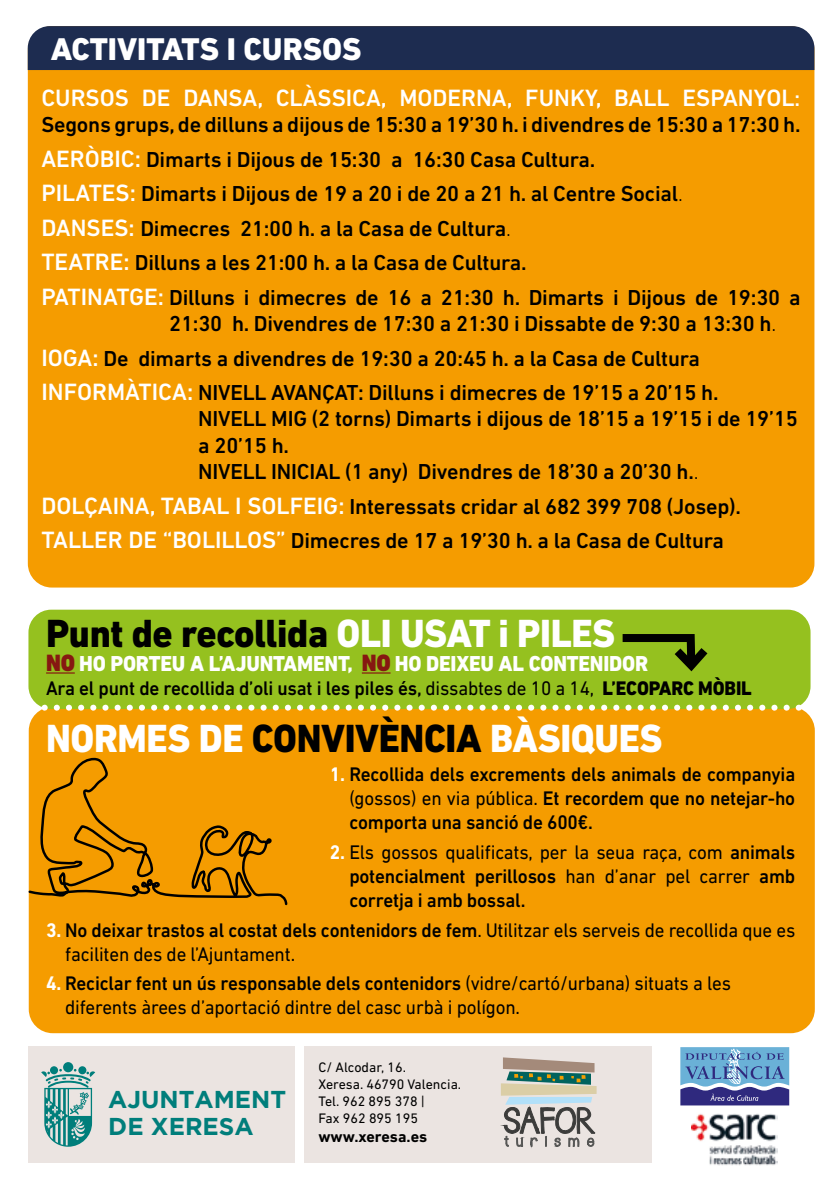
<style>
.page{position:relative;width:840px;height:1191px;background:#fff}
.page>*{position:absolute;margin:0;border:0;box-sizing:border-box;transform-origin:0 0}
.t1{font:800 40px "DIN Next LT Pro";letter-spacing:-.01em;color:#000;scale:.95 1}
.t2{font:800 40px "DIN Next LT Pro";letter-spacing:-.01em;color:#fff;scale:.95 1}
.t3{font:800 32px "DIN Next LT Pro";color:#fff}
.t4{font:700 24.4px/27.6px "Gotham";color:#007e7b}
.t5{font:500 24px "DIN Next LT Pro";color:#fff}
.t6{font:500 22px/34.4px "DIN Next LT Pro";letter-spacing:-.01em;color:#000}
.t7{font:800 22px "DIN Next LT Pro";letter-spacing:-.01em;color:#fff;scale:.95 1}
.t8{font:20px/24px "DIN Next LT Pro";letter-spacing:-.01em;color:#000;scale:.95 1}
.t9{font:500 20px/24px "DIN Next LT Pro";letter-spacing:-.01em;color:#000;text-align:justify;scale:.95 1}
.t10{font:700 16px "DIN Next LT Pro";color:#000}
.t11{font:14px/16.8px "DIN Next LT Pro";color:#000}
.s1{font-size:22px}
.s2{font-size:24px;color:#fff}
.s3{font-weight:300}
.s4{color:#fff}
.s5{font-weight:900;font-size:24px;color:#861811}
.s6{font-weight:400}
.s7{font-weight:800}
.s8{color:#000}
.s9{font-weight:700;color:#fff}
.s10{font-weight:500}
</style>
<div class="page">
<div style="left:28px;top:1046px;width:267px;height:116px;background:#ebe4e1"></div>
<div style="left:303px;top:1046px;width:511px;height:116px;background:#ebe4e1"></div>
<div style="left:63px;top:1062px;width:10px;height:10px;background:#007e7b;border-radius:50%"></div>
<div style="left:78px;top:1066px;width:8px;height:8px;background:#007e7b;border-radius:50%"></div>
<svg style="left:50px;top:1066px;width:8px;height:8px"></svg>
<svg style="left:41px;top:1069px;width:54px;height:77px"></svg>
<svg style="left:500px;top:1057px;width:97px;height:91px"></svg>
<div style="left:652px;top:1036px;width:170px;height:132px;background:#fff"></div>
<svg style="left:680px;top:1047px;width:110px;height:59px"></svg>
<svg style="left:680px;top:1047px;width:108px;height:58px;background:#6589bb"></svg>
<img style="left:691px;top:1113px;width:86px;height:53px">
<div style="left:28px;top:26px;width:786px;height:561px;background:#f59c00;border-radius:24px"></div>
<div style="left:28px;top:26px;width:786px;height:44px;background:#1d2c50"></div>
<div style="left:29px;top:707px;width:785px;height:326px;background:#f59c00;border-radius:24px"></div>
<svg style="left:28px;top:756px;width:260px;height:150px"></svg>
<div style="left:28px;top:609px;width:782px;height:100px;background:#95c11f;border-radius:23px"></div>
<svg style="left:45px;top:704px;width:758px;height:6px"></svg>
<svg style="left:46px;top:672px;width:29px;height:1px"></svg>
<svg style="left:361px;top:672px;width:29px;height:1px"></svg>
<svg style="left:622px;top:634px;width:86px;height:38px"></svg>
<h2 class="t3" style="left:51px;top:30px;width:312px">ACTIVITATS I CURSOS</h2>
<p class="t5" style="left:41px;top:84px;width:759px">CURSOS DE DANSA, CLÀSSICA, MODERNA, FUNKY, BALL ESPANYOL<span class="s1">:</span></p>
<p class="t6" style="left:41px;top:107px;width:760px">Segons grups, de dilluns a dijous de 15:30 a 19’30 h. i divendres de 15:30 a 17:30 h.<br><span class="s2">AERÒBIC:</span> Dimarts i Dijous de 15:30 a 16:30 Casa Cultura.<br><span class="s2">PILATES:</span> Dimarts i Dijous de 19 a 20 i de 20 a 21 h. al Centre Social<span class="s3">.<br></span><span class="s2">DANSES:</span> Dimecres 21:00 h. a la Casa de Cultura<span class="s3">.<br></span><span class="s2">TEATRE:</span> Dilluns a les 21:00 h. a la Casa de Cultura.<br><span class="s2">PATINATGE:</span> Dilluns i dimecres de 16 a 21:30 h. Dimarts i Dijous de 19:30 a</p>
<p class="t6" style="left:41px;top:306px;width:736px;text-indent:128px">21:30 h. Divendres de 17:30 a 21:30 i Dissabte de 9:30 a 13:30 h<span class="s3">.<br></span><span class="s2">IOGA:</span> De dimarts a divendres de 19:30 a 20:45 h. a la Casa de Cultura<br><span class="s2">INFORMÀTICA:</span> NIVELL AVANÇAT: Dilluns i dimecres de 19’15 a 20’15 h.</p>
<p class="t6" style="left:198px;top:405px;width:600px;line-height:26.4px">NIVELL MIG (2 torns) Dimarts i dijous de 18’15 a 19’15 i de 19’15 a 20’15 h.<br>NIVELL INICIAL (1 any) Divendres de 18’30 a 20’30 h.<span class="s3">.</span></p>
<p class="t6" style="left:41px;top:489px;width:700px"><span class="s2">DOLÇAINA, TABAL I SOLFEIG:</span> Interessats cridar al 682 399 708 (Josep).<br><span class="s2">TALLER DE “BOLILLOS”</span> Dimecres de 17 a 19’30 h. a la Casa de Cultura</p>
<h1 class="t1" style="left:46px;top:609px;width:600px">Punt de recollida <span class="s4">OLI USAT i PILES</span></h1>
<p class="t7" style="left:46px;top:650px;width:635px"><span class="s5">NO</span> HO PORTEU A L’AJUNTAMENT, <span class="s5">NO</span> HO DEIXEU AL CONTENIDOR</p>
<p class="t9" style="left:46px;top:675px;width:744px">Ara el punt de recollida d’oli usat i les piles és, <span class="s6">dissabtes de 10 a 14,</span> <span class="s7">L’ECOPARC MÒBIL</span></p>
<h1 class="t2" style="left:46px;top:714px;width:650px">NORMES DE <span class="s8">CONVIVÈNCIA</span> BÀSIQUES</h1>
<p class="t9" style="left:349px;top:762px;width:470px;text-indent:-19px"><span class="s9">1.</span> Recollida dels excrements dels animals de companyia <span class="s6">(gossos) en via pública.</span> Et recordem que no netejar-ho comporta una sanció de 600€.</p>
<p class="t8" style="left:349px;top:840px;width:470px;text-align:justify;text-indent:-19px"><span class="s9">2.</span> Els gossos qualificats, per la seua raça, com <span class="s10">animals potencialment perillosos</span> han d’anar pel carrer <span class="s10">amb corretja i amb bossal.</span></p>
<p class="t8" style="left:65px;top:917px;width:769px;text-indent:-19px"><span class="s9">3.</span> <span class="s10">No deixar trastos al costat dels contenidors de fem</span>. Utilitzar els serveis de recollida que es faciliten des de l’Ajuntament.</p>
<p class="t8" style="left:65px;top:971px;width:702px;text-indent:-19px"><span class="s9">4.</span> <span class="s10">Reciclar fent un ús responsable dels contenidors</span> (vidre/cartó/urbana) situats a les diferents àrees d’aportació dintre del casc urbà i polígon.</p>
<p class="t4" style="left:108px;top:1085px;width:179px">AJUNTAMENT<br>DE XERESA</p>
<p class="t11" style="left:318px;top:1059px;width:144px">C/ Alcodar, 16.<br>Xeresa. 46790 Valencia.<br>Tel. 962 895 378 |<br>Fax 962 895 195</p>
<p class="t10" style="left:318px;top:1127px;width:110px">www.xeresa.es</p>
</div>
